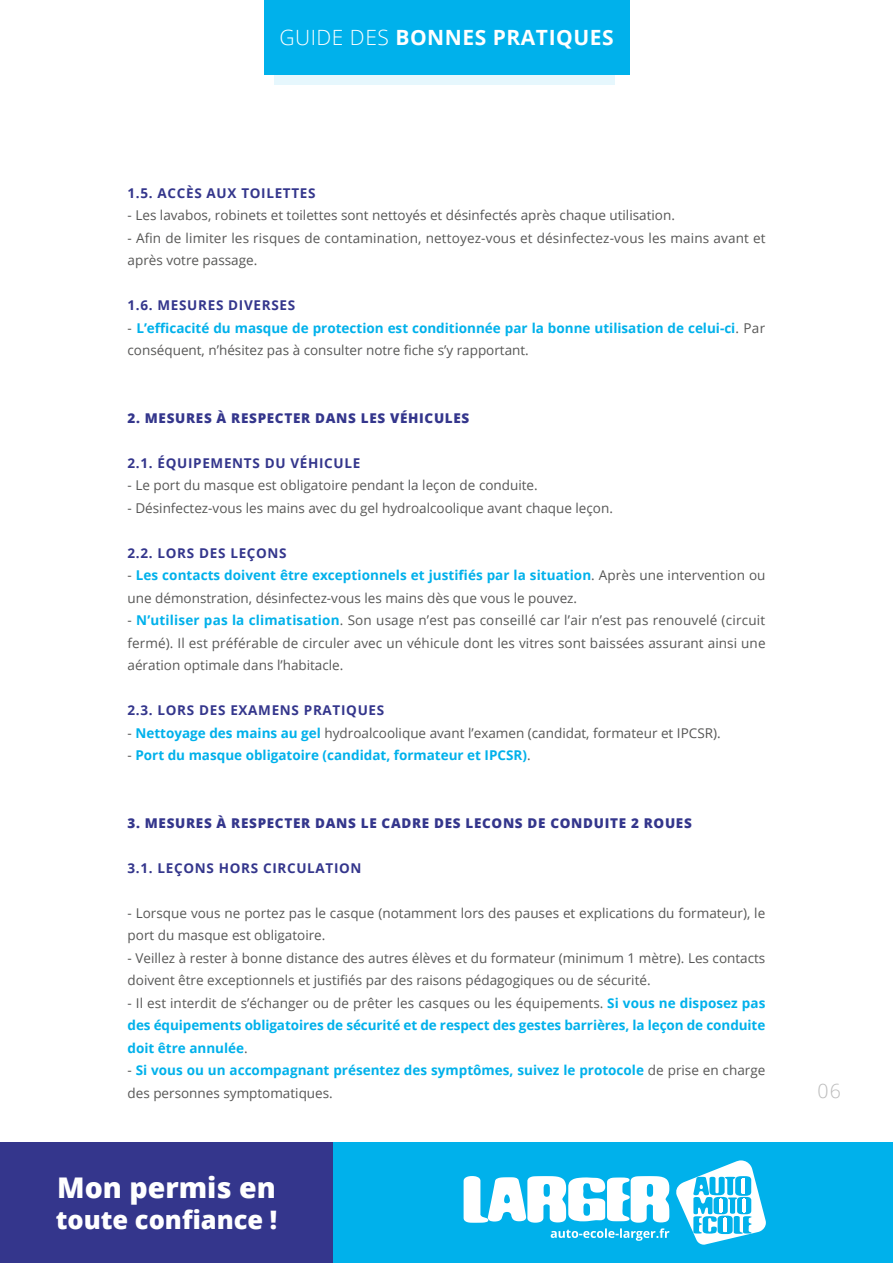
<style>
.page{position:relative;width:893px;height:1263px;background:#fff}
.page>*{position:absolute;margin:0;border:0;box-sizing:border-box;transform-origin:0 0}
.t1{font:800 28.5px "Open Sans";color:#fff}
.t2{font:800 25.5px "Open Sans";color:#fff}
.t3{font:700 21px "Open Sans";letter-spacing:.025em;color:#fff}
.t4{font:300 19.5px "Open Sans";color:#bcbcbc}
.t5{font:13.5px/22.5px "Open Sans";color:#575756}
.t6{font:700 13.5px/22.5px "Open Sans";color:#00b1eb}
.t7{font:700 13.5px "Open Sans";letter-spacing:.05em;color:#34368c}
.t8{font:800 13.5px "Open Sans";letter-spacing:.05em;color:#34368c}
.s1{font-weight:300}
.s2{font-weight:400;color:#575756}
.s3{font-weight:700;color:#00b1eb}
</style>
<div class="page">
<svg style="left:274px;top:74px;width:341px;height:11px;background:#d1f0fb"></svg>
<div style="left:264px;top:0;width:365px;height:74px;background:#00b1eb"></div>
<div style="left:0;top:1143px;width:893px;height:120px;background:#00b1eb"></div>
<svg style="left:676px;top:1160px;width:90px;height:85px"></svg>
<svg style="left:464px;top:1176px;width:205px;height:65px"></svg>
<div style="left:0;top:1143px;width:333px;height:120px;background:#34368c"></div>
<h3 class="t3" style="left:279px;top:23px;width:336px"><span class="s1">GUIDE DES</span> BONNES PRATIQUES</h3>
<p class="t7" style="left:128px;top:183px;width:190px">1.5. ACCÈS AUX TOILETTES</p>
<p class="t5" style="left:128px;top:204px;width:549px">- Les lavabos, robinets et toilettes sont nettoyés et désinfectés après chaque utilisation.</p>
<p class="t5" style="left:128px;top:226px;width:640px">- Afin de limiter les risques de contamination, nettoyez-vous et désinfectez-vous les mains avant et après votre passage.</p>
<p class="t7" style="left:128px;top:296px;width:169px">1.6. MESURES DIVERSES</p>
<p class="t6" style="left:128px;top:316px;width:639px"><span class="s2">-</span> L’efficacité du masque de protection est conditionnée par la bonne utilisation de celui-ci<span class="s2">. Par conséquent, n’hésitez pas à consulter notre fiche s’y rapportant.</span></p>
<p class="t8" style="left:128px;top:407px;width:343px">2. MESURES À RESPECTER DANS LES VÉHICULES</p>
<p class="t7" style="left:128px;top:453px;width:234px">2.1. ÉQUIPEMENTS DU VÉHICULE</p>
<p class="t5" style="left:128px;top:474px;width:412px">- Le port du masque est obligatoire pendant la leçon de conduite.</p>
<p class="t5" style="left:128px;top:496px;width:487px">- Désinfectez-vous les mains avec du gel hydroalcoolique avant chaque leçon.</p>
<p class="t7" style="left:128px;top:543px;width:161px">2.2. LORS DES LEÇONS</p>
<p class="t5" style="left:128px;top:564px;width:639px">- <span class="s3">Les contacts doivent être exceptionnels et justifiés par la situation</span>. Après une intervention ou une démonstration, désinfectez-vous les mains dès que vous le pouvez.</p>
<p class="t5" style="left:128px;top:609px;width:639px;text-align:justify">- <span class="s3">N’utiliser pas la climatisation</span>. Son usage n’est pas conseillé car l’air n’est pas renouvelé (circuit fermé). Il est préférable de circuler avec un véhicule dont les vitres sont baissées assurant ainsi une aération optimale dans l’habitacle.</p>
<p class="t7" style="left:128px;top:701px;width:258px">2.3. LORS DES EXAMENS PRATIQUES</p>
<p class="t5" style="left:128px;top:721px;width:595px">- <span class="s3">Nettoyage des mains au gel</span> hydroalcoolique avant l’examen (candidat, formateur et IPCSR).</p>
<p class="t6" style="left:128px;top:744px;width:405px"><span class="s2">-</span> Port du masque obligatoire (candidat, formateur et IPCSR)<span class="s2">.</span></p>
<p class="t8" style="left:128px;top:812px;width:566px">3. MESURES À RESPECTER DANS LE CADRE DES LECONS DE CONDUITE 2 ROUES</p>
<p class="t7" style="left:128px;top:858px;width:235px">3.1. LEÇONS HORS CIRCULATION</p>
<p class="t5" style="left:128px;top:901px;width:639px">- Lorsque vous ne portez pas le casque (notamment lors des pauses et explications du formateur), le port du masque est obligatoire.</p>
<p class="t5" style="left:128px;top:946px;width:639px">- Veillez à rester à bonne distance des autres élèves et du formateur (minimum 1 mètre). Les contacts doivent être exceptionnels et justifiés par des raisons pédagogiques ou de sécurité.</p>
<p class="t6" style="left:128px;top:991px;width:639px;text-align:justify"><span class="s2">- Il est interdit de s’échanger ou de prêter les casques ou les équipements.</span> Si vous ne disposez pas des équipements obligatoires de sécurité et de respect des gestes barrières, la leçon de conduite doit être annulée<span class="s2">.</span></p>
<p class="t6" style="left:128px;top:1059px;width:639px"><span class="s2">-</span> Si vous ou un accompagnant présentez des symptômes, suivez le protocole <span class="s2">de prise en charge des personnes symptomatiques.</span></p>
<h1 class="t1" style="left:57px;top:1166px;width:220px">Mon permis en</h1>
<h2 class="t2" style="left:56px;top:1200px;width:223px">toute confiance !</h2>
<h3 class="t4" style="left:818px;top:1077px;width:25px">06</h3>
</div>
